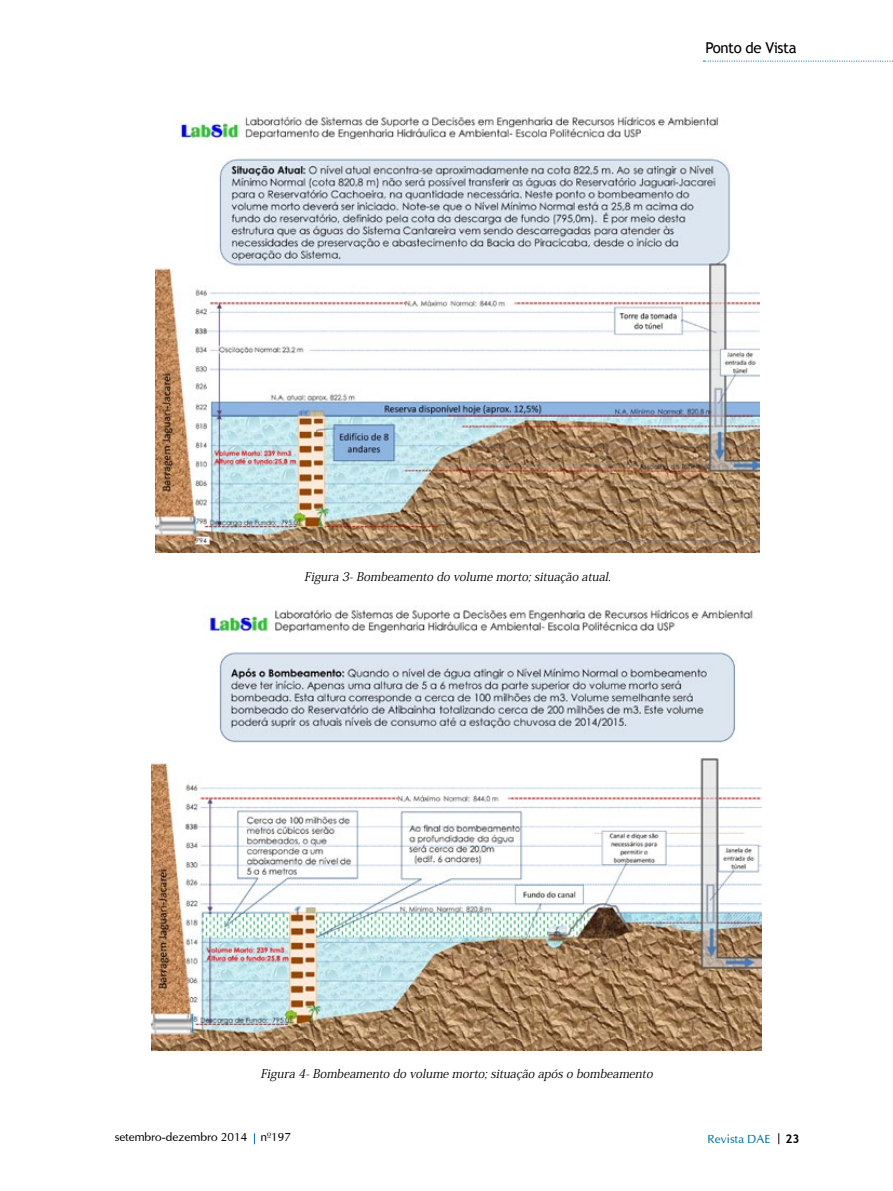
<style>
.page{position:relative;width:893px;height:1191px;background:#fff}
.page>*{position:absolute;margin:0;border:0;box-sizing:border-box;transform-origin:0 0}
.t1{font:15px "Trebuchet MS";letter-spacing:-.025em;color:#000}
.t2{font:italic 12px "Koz Min Pro";color:#000}
.t3{font:12px "Optima";color:#000}
.t4{font:12px "Optima";color:#0074a2}
.t5{font:700 12px "Trebuchet MS";color:#000}
</style>
<div class="page">
<svg style="left:703px;top:61px;width:190px;height:1px"></svg>
<img style="left:156px;top:115px;width:603px;height:438px">
<img style="left:151px;top:605px;width:611px;height:445px">
<p class="t1" style="left:705px;top:39px;width:93px">Ponto de Vista</p>
<p class="t2" style="left:304px;top:568px;width:311px">Figura 3-Bombeamento do volume morto;situação atual.</p>
<p class="t2" style="left:261px;top:1065px;width:397px">Figura 4-Bombeamento do volume morto;situação apóso bombeamento</p>
<p class="t3" style="left:115px;top:1129px;width:178px">setembro-dezembro 2014 nº197</p>
<p class="t4" style="left:707px;top:1131px;width:64px">Revista DAE</p>
<p class="t5" style="left:786px;top:1131px;width:16px">23</p>
</div>
